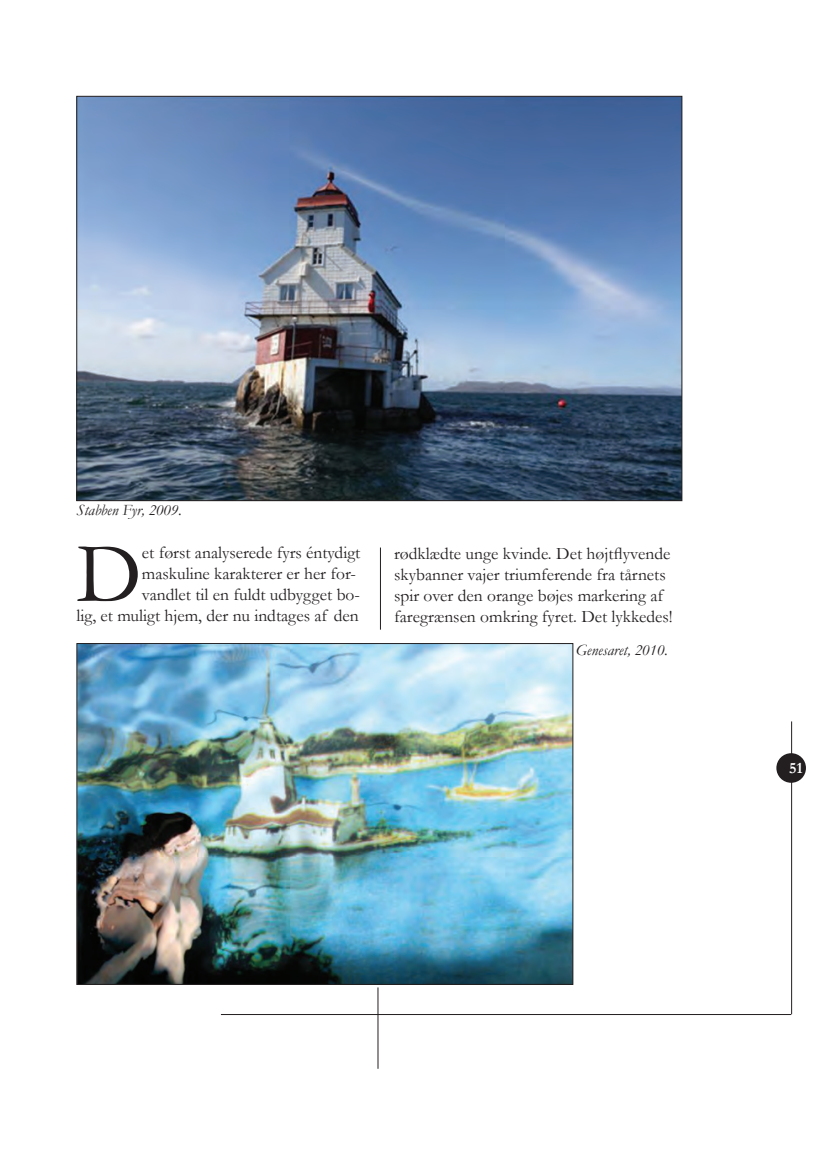
<style>
.page{position:relative;width:828px;height:1170px;background:#fff}
.page>*{position:absolute;margin:0;border:0;box-sizing:border-box;transform-origin:0 0}
.drop_cap{font:84.88px "Garamond";color:#231f20}
.drop_cap-2{font:17.5px/21px "Garamond";color:#231f20;text-align:right}
.Slutnotetekst{font:italic 15.75px "Garamond";color:#231f20}
.t1{font:700 15.75px "Garamond";color:#fff}
</style>
<div class="page">
<hr style="left:221px;top:1014px;width:570px;height:1px;background:#231f20">
<hr style="left:791px;top:721px;width:1px;height:293px;background:#231f20">
<div style="left:777px;top:754px;width:28px;height:28px;background:#231f20;border-radius:50%"></div>
<div style="left:776px;top:753px;width:29px;height:30px;border:2px solid #231f20;border-radius:50%"></div>
<hr style="left:380px;top:547px;width:1px;height:83px;background:#231f20">
<hr style="left:377px;top:987px;width:1px;height:82px;background:#231f20">
<img style="left:78px;top:98px;width:602px;height:401px">
<img style="left:78px;top:645px;width:493px;height:338px">
<p class="Slutnotetekst" style="left:76px;top:499px;width:107px">Stabben Fyr, 2009.</p>
<p class="drop_cap" style="left:76px;top:517px;width:67px">D</p>
<p class="drop_cap-2" style="left:76px;top:542px;width:285px">et først analyserede fyrs éntydigt maskuline karakterer er her for-<br>vandlet til en fuldt udbygget bo-<br>lig, et muligt hjem, der nu indtages af den</p>
<p class="drop_cap-2" style="left:394px;top:543px;width:280px;text-align:left">rødklædte unge kvinde. Det højtflyvende skybanner vajer triumferende fra tårnets spir over den orange bøjes markering af faregrænsen omkring fyret. Det lykkedes!</p>
<p class="Slutnotetekst" style="left:575px;top:640px;width:94px">Genesaret, 2010.</p>
<p class="t1" style="left:789px;top:758px;width:15px">51</p>
</div>
